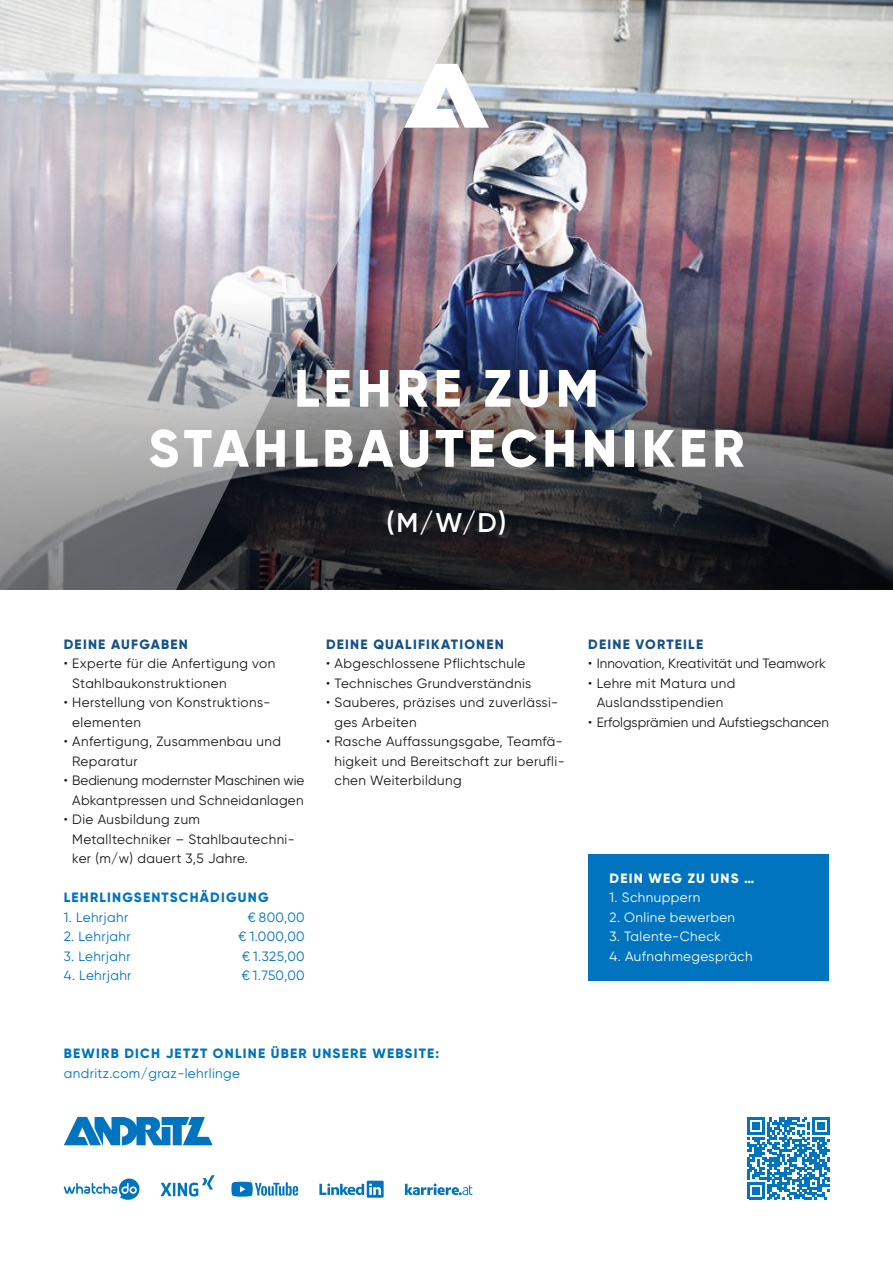
<style>
.page{position:relative;width:893px;height:1263px;background:#fff}
.page>*{position:absolute;margin:0;border:0;box-sizing:border-box;transform-origin:0 0}
.t1{font:800 52.5px/60px "Gilroy";letter-spacing:.09em;color:#fff;text-align:center}
.t2{font:600 27px "Gilroy";color:#fff}
.t3{font:13.5px/19.5px "Gilroy";letter-spacing:.03em;color:#181716}
.t4{font:13.5px "Gilroy";letter-spacing:.03em;color:#0074be}
.t5{font:13.5px "Gilroy";color:#181716}
.t6{font:13.5px/19.5px "Gilroy";letter-spacing:-.005em;color:#181716;text-align:center}
.t7{font:13.5px "Gilroy";letter-spacing:.03em;color:#fff}
.t8{font:800 13.5px "Gilroy";letter-spacing:.09em;color:#0074be}
.t9{font:800 13.5px "Gilroy";letter-spacing:.09em;color:#15518a}
.t10{font:800 13.5px "Gilroy";letter-spacing:.09em;color:#fff}
</style>
<div class="page">
<img style="left:473px;top:0;width:420px;height:298px">
<img style="left:473px;top:298px;width:420px;height:292px">
<img style="left:0;top:0;width:473px;height:590px">
<div style="left:588px;top:854px;width:241px;height:126px;background:#0074be"></div>
<svg style="left:404px;top:64px;width:85px;height:64px"></svg>
<svg style="left:747px;top:1117px;width:82px;height:82px"></svg>
<svg style="left:64px;top:1178px;width:75px;height:22px"></svg>
<svg style="left:161px;top:1175px;width:53px;height:21px"></svg>
<svg style="left:319px;top:1181px;width:65px;height:17px"></svg>
<svg style="left:231px;top:1182px;width:67px;height:14px"></svg>
<svg style="left:405px;top:1183px;width:67px;height:12px"></svg>
<svg style="left:64px;top:1117px;width:149px;height:28px"></svg>
<h1 class="t1" style="left:148px;top:358px;width:598px">LEHRE ZUM<br>STAHLBAUTECHNIKER</h1>
<h2 class="t2" style="left:387px;top:506px;width:121px">(M/W/D)</h2>
<p class="t9" style="left:64px;top:636px;width:126px">DEINE AUFGABEN</p>
<p class="t3" style="left:72px;top:654px;width:205px;text-indent:-9px">• Experte für die Anfertigung von<br>Stahlbaukonstruktionen</p>
<p class="t3" style="left:72px;top:693px;width:197px;text-indent:-9px">• Herstellung von Konstruktions&shy;elementen</p>
<p class="t3" style="left:72px;top:732px;width:210px;text-indent:-9px">• Anfertigung, Zusammenbau und<br>Reparatur</p>
<p class="t6" style="left:64px;top:771px;width:242px">• Bedienung modernster Maschinen wie<br>Abkantpressen und Schneidanlagen</p>
<p class="t3" style="left:72px;top:810px;width:224px;text-indent:-9px">• Die Ausbildung zum<br>Metalltechniker – Stahlbautechni&shy;ker (m/w) dauert 3,5 Jahre.</p>
<p class="t8" style="left:64px;top:889px;width:206px">LEHRLINGSENTSCHÄDIGUNG</p>
<p class="t4" style="left:64px;top:909px;width:66px">1. Lehrjahr</p>
<p class="t4" style="left:248px;top:909px;width:58px">€ 800,00</p>
<p class="t4" style="left:64px;top:928px;width:69px">2. Lehrjahr</p>
<p class="t4" style="left:239px;top:928px;width:68px">€ 1.000,00</p>
<p class="t4" style="left:64px;top:948px;width:68px">3. Lehrjahr</p>
<p class="t4" style="left:242px;top:948px;width:64px">€ 1.325,00</p>
<p class="t4" style="left:64px;top:967px;width:69px">4. Lehrjahr</p>
<p class="t4" style="left:242px;top:967px;width:64px">€ 1.750,00</p>
<p class="t9" style="left:326px;top:635px;width:179px">DEINE QUALIFIKATIONEN</p>
<p class="t3" style="left:326px;top:654px;width:201px">• Abgeschlossene Pflichtschule</p>
<p class="t3" style="left:326px;top:673px;width:207px">• Technisches Grundverständnis</p>
<p class="t3" style="left:334px;top:693px;width:225px;text-indent:-9px">• Sauberes, präzises und zuverlässi&shy;ges Arbeiten</p>
<p class="t3" style="left:334px;top:732px;width:232px;text-indent:-9px">• Rasche Auffassungsgabe, Teamfä&shy;higkeit und Bereitschaft zur berufli&shy;chen Weiterbildung</p>
<p class="t8" style="left:64px;top:1045px;width:377px">BEWIRB DICH JETZT ONLINE ÜBER UNSERE WEBSITE:</p>
<p class="t4" style="left:64px;top:1065px;width:178px">andritz.com/graz-lehrlinge</p>
<p class="t9" style="left:588px;top:636px;width:116px">DEINE VORTEILE</p>
<p class="t5" style="left:588px;top:655px;width:239px">• Innovation, Kreativität und Teamwork</p>
<p class="t3" style="left:588px;top:673px;width:149px;text-align:center">• Lehre mit Matura und<br>Auslandsstipendien</p>
<p class="t5" style="left:588px;top:714px;width:242px">• Erfolgsprämien und Aufstiegschancen</p>
<p class="t10" style="left:610px;top:870px;width:146px">DEIN WEG ZU UNS …</p>
<p class="t7" style="left:609px;top:889px;width:92px">1. Schnuppern</p>
<p class="t7" style="left:609px;top:909px;width:127px">2. Online bewerben</p>
<p class="t7" style="left:609px;top:928px;width:113px">3. Talente-Check</p>
<p class="t7" style="left:609px;top:948px;width:145px">4. Aufnahmegespräch</p>
</div>
